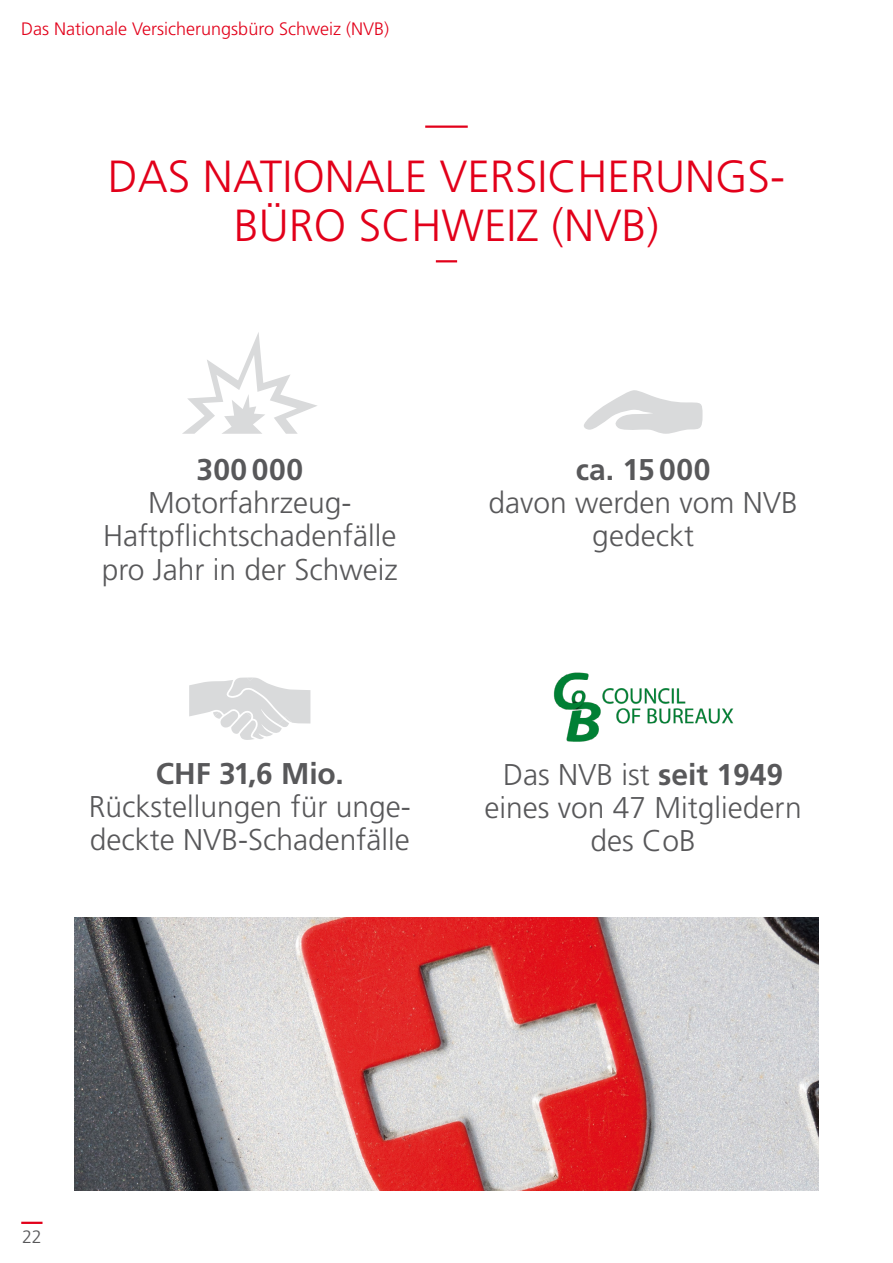
<style>
.page{position:relative;width:893px;height:1263px;background:#fff}
.page>*{position:absolute;margin:0;border:0;box-sizing:border-box;transform-origin:0 0}
.Headline{font:300 45px/49.5px "Frutiger";color:#e2001a;text-align:center}
.Subline{font:300 30px/33px "Frutiger";color:#58585a;text-align:center}
.Text{font:300 30px/33px "Frutiger";color:#58585a;text-align:center}
.Subline-2{font:700 30px "Frutiger";letter-spacing:.005em;color:#58585a}
.Kapitel{font:300 18px "Frutiger";color:#e2001a}
.t1{font:300 18px "Frutiger";color:#58585a}
.s1{font-weight:700}
</style>
<div class="page">
<hr style="left:21px;top:1222px;width:22px;height:2px;background:#e2001a">
<img style="left:74px;top:917px;width:745px;height:274px">
<hr style="left:425px;top:126px;width:43px;height:2px;background:#e2001a">
<hr style="left:436px;top:260px;width:21px;height:2px;background:#e2001a">
<svg style="left:182px;top:332px;width:135px;height:102px"></svg>
<svg style="left:584px;top:390px;width:118px;height:44px"></svg>
<img style="left:553px;top:672px;width:181px;height:70px">
<svg style="left:189px;top:677px;width:121px;height:63px"></svg>
<p class="Kapitel" style="left:21px;top:18px;width:369px">Das Nationale Versicherungsbüro Schweiz (NVB)</p>
<p class="Headline" style="left:108px;top:151px;width:679px">DAS NATIONALE VERSICHERUNGS-<br>BÜRO SCHWEIZ (NVB)</p>
<p class="Subline-2" style="left:197px;top:452px;width:108px">300 000</p>
<p class="Subline" style="left:102px;top:487px;width:298px">Motorfahrzeug-<br>Haftpflichtschadenfälle pro Jahr in der Schweiz</p>
<p class="Subline-2" style="left:156px;top:756px;width:190px">CHF 31,6 Mio.</p>
<p class="Subline" style="left:89px;top:790px;width:323px;text-align:left">Rückstellungen für unge&shy;deckte NVB-Schadenfälle</p>
<p class="Subline-2" style="left:576px;top:452px;width:136px">ca. 15 000</p>
<p class="Subline" style="left:488px;top:487px;width:311px">davon werden vom NVB gedeckt</p>
<p class="Text" style="left:484px;top:758px;width:319px">Das NVB ist <span class="s1">seit 1949 </span>eines von 47 Mitgliedern des CoB</p>
<p class="t1" style="left:22px;top:1227px;width:21px">22</p>
</div>
